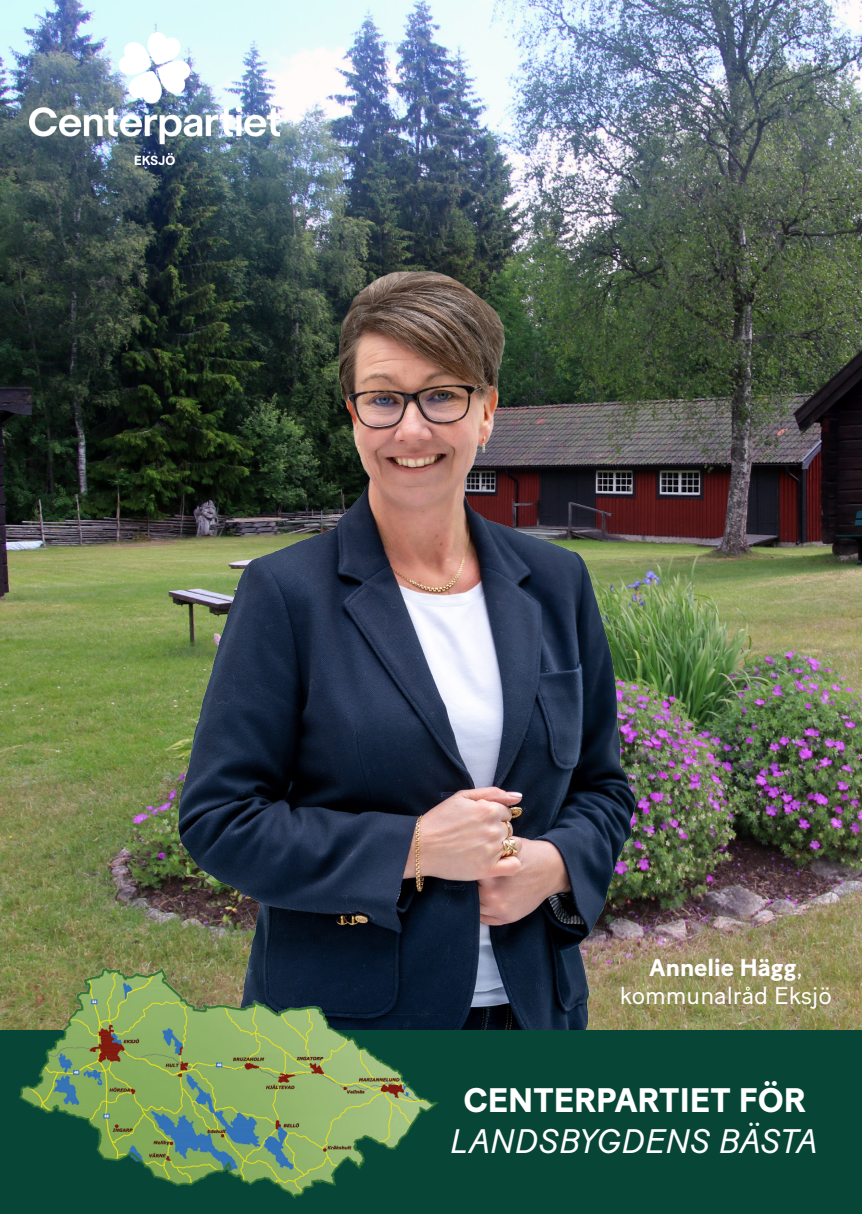
<style>
.page{position:relative;width:862px;height:1214px;background:#fff}
.page>*{position:absolute;margin:0;border:0;box-sizing:border-box;transform-origin:0 0}
.t1{font:italic 34px "Baton Turbo";color:#fff}
.t2{font:700 34px "Baton Turbo";color:#fff}
.t3{font:24px "Baton Turbo";color:#fff}
.t4{font:700 24px "Baton Turbo";color:#fff}
.s1{font-weight:400}
</style>
<div class="page">
<img style="left:0;top:0;width:862px;height:1030px">
<img style="left:83px;top:255px;width:565px;height:775px">
<div style="left:0;top:1030px;width:862px;height:183px;background:#074636"></div>
<img style="left:12px;top:960px;width:429px;height:239px">
<img style="left:30px;top:33px;width:249px;height:132px">
<p class="t4" style="left:649px;top:948px;width:155px">Annelie Hägg<span class="s1">,</span></p>
<p class="t3" style="left:620px;top:977px;width:213px">kommunalråd Eksjö</p>
<p class="t2" style="left:463px;top:1073px;width:344px">CENTERPARTIET FÖR</p>
<p class="t1" style="left:451px;top:1114px;width:369px">LANDSBYGDENS BÄSTA</p>
</div>
